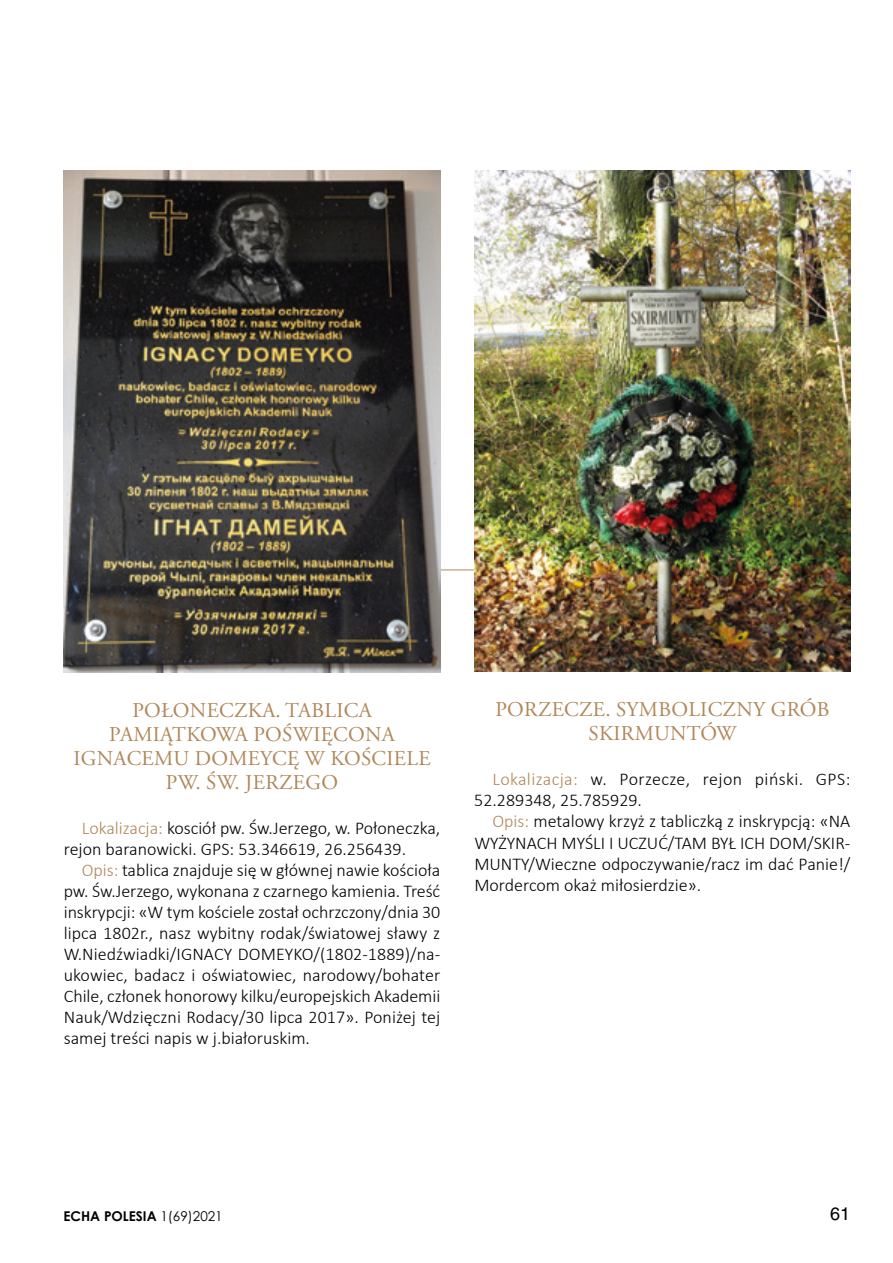
<style>
.page{position:relative;width:893px;height:1263px;background:#fff}
.page>*{position:absolute;margin:0;border:0;box-sizing:border-box;transform-origin:0 0}
.t1{font:21px/24px "Adobe Garamond Pro";letter-spacing:.015em;color:#b08759;text-align:center}
.t2{font:300 18px/21px "Calibri";color:#000;text-align:justify}
.t3{font:300 18px/21px "Calibri";letter-spacing:.02em;color:#000}
.t4{font:18px "A1010 Helvetika TYGRA";color:#000}
.t5{font:700 13.5px "Century Gothic";color:#000}
.s1{color:#b08759}
.s2{font-weight:400}
</style>
<div class="page">
<hr style="left:170px;top:570px;width:638px;height:1px;background:#b08759">
<img style="left:64px;top:170px;width:376px;height:502px">
<img style="left:474px;top:170px;width:376px;height:501px">
<p class="t1" style="left:73px;top:699px;width:359px">POŁONECZKA. TABLICA<br>PAMIĄTKOWA POŚWIĘCONA<br>IGNACEMU DOMEYCĘ W KOŚCIELE<br>PW. ŚW. JERZEGO</p>
<p class="t2" style="left:64px;top:817px;width:378px;text-indent:18px"><span class="s1">Lokalizacja:</span> kosciół pw. Św.Jerzego, w. Połoneczka, rejon baranowicki. GPS: 53.346619, 26.256439.</p>
<p class="t2" style="left:64px;top:859px;width:378px;text-indent:18px"><span class="s1">Opis:</span> tablica znajduje się w głównej nawie kościoła pw. Św.Jerzego, wykonana z czarnego kamienia. Treść inskrypcji: «W tym kościele został ochrzczony/dnia 30 lipca 1802r., nasz wybitny rodak/światowej sławy z W.Niedźwiadki/IGNACY DOMEYKO/(1802-1889)/na&shy;ukowiec, badacz i oświatowiec, narodowy/bohater Chile, członek honorowy kilku/europejskich Akademii Nauk/Wdzięczni Rodacy/30 lipca 2017». Poniżej tej samej treści napis w j.białoruskim.</p>
<p class="t1" style="left:495px;top:698px;width:336px">PORZECZE. SYMBOLICZNY GRÓB<br>SKIRMUNTÓW</p>
<p class="t3" style="left:474px;top:769px;width:378px;text-indent:18px"><span class="s1">Lokalizacja:</span> w. Porzecze, rejon piński. GPS:<br>52.289348, 25.785929.</p>
<p class="t2" style="left:474px;top:811px;width:378px;text-indent:18px"><span class="s1">Opis:</span> metalowy krzyż z tabliczką z inskrypcją: «NA WYŻYNACH MYŚLI I UCZUĆ/TAM BYŁ ICH DOM/SKIR-MUNTY/Wieczne odpoczywanie/racz im dać Panie!/ Mordercom okaż miłosierdzie».</p>
<p class="t5" style="left:64px;top:1205px;width:161px">ECHA POLESIA <span class="s2">1(69)2021</span></p>
<p class="t4" style="left:830px;top:1204px;width:22px">61</p>
</div>
